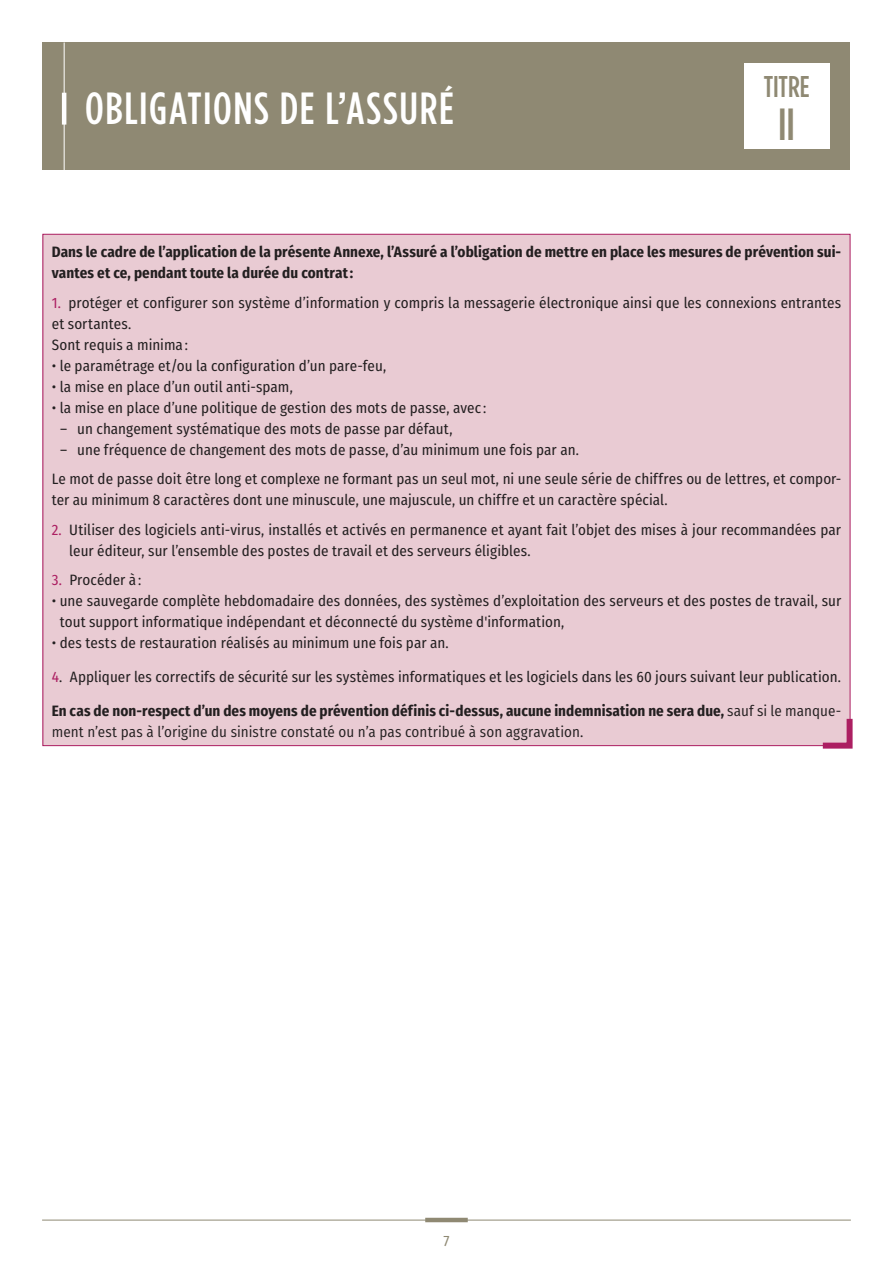
<style>
.page{position:relative;width:893px;height:1263px;background:#fff}
.page>*{position:absolute;margin:0;border:0;box-sizing:border-box;transform-origin:0 0}
.t1{font:500 45px "Gotham Condensed";letter-spacing:.035em;color:#fff}
.t2{font:500 45px "Gotham Condensed";color:#8f8973}
.t3{font:500 30px "Gotham Condensed";letter-spacing:-.005em;color:#8f8973}
.t4{font:15px/21px "Fira Sans Condensed";letter-spacing:.005em;color:#231f20}
.t5{font:700 15px/21px "Fira Sans Condensed";letter-spacing:.005em;color:#231f20}
.t6{font:15px "Fira Sans Condensed";color:#8f8973}
.s1{color:#ac1f62}
.s2{font-weight:400}
</style>
<div class="page">
<hr style="left:42px;top:1220px;width:809px;height:1px;background:#8f8973">
<hr style="left:425px;top:1218px;width:43px;height:4px;background:#8f8973">
<div style="left:43px;top:43px;width:807px;height:127px;background:#8f8973"></div>
<hr style="left:64px;top:43px;width:1px;height:127px;background:#fff">
<hr style="left:62px;top:93px;width:4px;height:32px;background:#fff">
<div style="left:744px;top:64px;width:85px;height:85px;background:#fff"></div>
<div style="left:43px;top:234px;width:807px;height:512px;background:#e9cbd3"></div>
<svg style="left:817px;top:713px;width:36px;height:36px"></svg>
<h1 class="t1" style="left:85px;top:82px;width:370px">OBLIGATIONS DE L’ASSURÉ</h1>
<h2 class="t3" style="left:764px;top:69px;width:47px">TITRE</h2>
<h1 class="t2" style="left:778px;top:98px;width:18px">II</h1>
<p class="t5" style="left:52px;top:240px;width:791px">Dans le cadre de l’application de la présente Annexe, l’Assuré a l’obligation de mettre en place les mesures de prévention sui&shy;vantes et ce, pendant toute la durée du contrat:</p>
<p class="t4" style="left:52px;top:292px;width:791px"><span class="s1">1.</span> protéger et configurer son système d’information y compris la messagerie électronique ainsi que les connexions entrantes et sortantes.<br>Sont requis a minima :</p>
<p class="t4" style="left:52px;top:355px;width:336px">• le paramétrage et/ou la configuration d’un pare-feu,</p>
<p class="t4" style="left:52px;top:376px;width:243px">• la mise en place d’un outil anti-spam,</p>
<p class="t4" style="left:52px;top:397px;width:436px">• la mise en place d’une politique de gestion des mots de passe, avec :</p>
<p class="t4" style="left:60px;top:418px;width:394px">– un changement systématique des mots de passe par défaut,</p>
<p class="t4" style="left:52px;top:434px;width:791px;line-height:29.5px;text-indent:9px">– une fréquence de changement des mots de passe, d’au minimum une fois par an.<br>Le mot de passe doit être long et complexe ne formant pas un seul mot, ni une seule série de chiffres ou de lettres, et compor-</p>
<p class="t4" style="left:52px;top:489px;width:617px">ter au minimum 8 caractères dont une minuscule, une majuscule, un chiffre et un caractère spécial.</p>
<p class="t4" style="left:69px;top:519px;width:773px;text-indent:-18px"><span class="s1">2.</span> Utiliser des logiciels anti-virus, installés et activés en permanence et ayant fait l’objet des mises à jour recommandées par leur éditeur, sur l’ensemble des postes de travail et des serveurs éligibles.</p>
<p class="t4" style="left:52px;top:569px;width:91px"><span class="s1">3.</span> Procéder à :</p>
<p class="t4" style="left:60px;top:590px;width:783px;text-indent:-8px">• une sauvegarde complète hebdomadaire des données, des systèmes d’exploitation des serveurs et des postes de travail, sur tout support informatique indépendant et déconnecté du système d'information,</p>
<p class="t4" style="left:52px;top:632px;width:398px">• des tests de restauration réalisés au minimum une fois par an.</p>
<p class="t4" style="left:52px;top:666px;width:791px"><span class="s1">4</span>. Appliquer les correctifs de sécurité sur les systèmes informatiques et les logiciels dans les 60 jours suivant leur publication.</p>
<p class="t5" style="left:52px;top:699px;width:791px">En cas de non-respect d’un des moyens de prévention définis ci-dessus, aucune indemnisation ne sera due, <span class="s2">sauf si le manque&shy;ment n’est pas à l’origine du sinistre constaté ou n’a pas contribué à son aggravation.</span></p>
<p class="t6" style="left:443px;top:1229px;width:8px">7</p>
</div>
